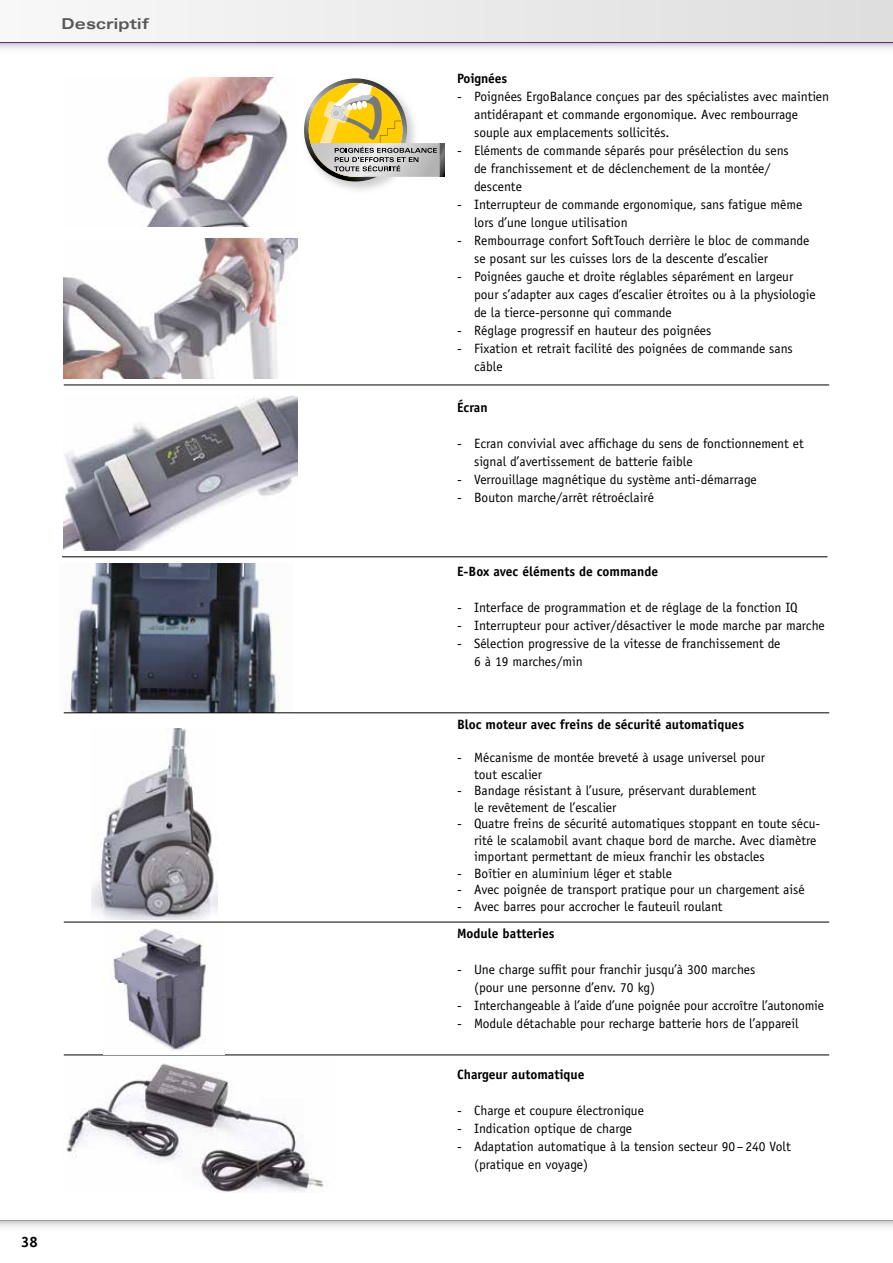
<style>
.page{position:relative;width:893px;height:1263px;background:#fff}
.page>*{position:absolute;margin:0;border:0;box-sizing:border-box;transform-origin:0 0}
.t1{font:700 expanded 15px "Univers";color:#575756}
.t2{font:700 15px "Officina Sans";color:#000}
.t3{font:13.5px/18px "Officina Sans";color:#000}
.t4{font:700 13.5px "Officina Sans";color:#000}
</style>
<div class="page">
<svg style="left:0;top:1221px;width:893px;height:6px"></svg>
<hr style="left:0;top:1220px;width:893px;height:1px;background:#9d9d9c">
<div style="left:0;top:0;width:893px;height:43px;background:linear-gradient(to right,#f8f8f8,#dedede)"></div>
<svg style="left:0;top:43px;width:893px;height:6px"></svg>
<hr style="left:0;top:42px;width:893px;height:1px;background:#702283">
<img style="left:63px;top:564px;width:217px;height:149px">
<img style="left:107px;top:78px;width:181px;height:149px">
<hr style="left:64px;top:385px;width:765px;height:1px;background:#000">
<hr style="left:64px;top:712px;width:765px;height:1px;background:#000">
<hr style="left:64px;top:922px;width:765px;height:1px;background:#000">
<hr style="left:64px;top:1054px;width:765px;height:1px;background:#000">
<img style="left:112px;top:928px;width:94px;height:123px">
<img style="left:66px;top:1063px;width:260px;height:129px">
<img style="left:91px;top:729px;width:127px;height:191px">
<img style="left:64px;top:239px;width:234px;height:139px">
<img style="left:64px;top:395px;width:233px;height:156px">
<hr style="left:62px;top:556px;width:765px;height:1px;background:#000">
<svg style="left:440px;top:143px;width:4px;height:34px"></svg>
<svg style="left:304px;top:78px;width:136px;height:104px"></svg>
<p class="t1" style="left:62px;top:15px;width:89px">Descriptif</p>
<p class="t2" style="left:21px;top:1233px;width:18px">38</p>
<p class="t4" style="left:457px;top:70px;width:51px">Poignées</p>
<p class="t3" style="left:474px;top:88px;width:357px;text-indent:-17px">- Poignées ErgoBalance conçues par des spécialistes avec maintien antidérapant et commande ergonomique. Avec rembourrage souple aux emplacements sollicités.</p>
<p class="t3" style="left:474px;top:142px;width:316px;text-indent:-17px">- Eléments de commande séparés pour présélection du sens de franchissement et de déclenchement de la montée/ descente</p>
<p class="t3" style="left:474px;top:196px;width:330px;text-indent:-17px">- Interrupteur de commande ergonomique, sans fatigue même lors d’une longue utilisation</p>
<p class="t3" style="left:474px;top:232px;width:337px;text-indent:-17px">- Rembourrage confort SoftTouch derrière le bloc de commande se posant sur les cuisses lors de la descente d’escalier</p>
<p class="t3" style="left:474px;top:268px;width:343px;text-indent:-17px">- Poignées gauche et droite réglables séparément en largeur pour s’adapter aux cages d’escalier étroites ou à la physiologie de la tierce-personne qui commande</p>
<p class="t3" style="left:457px;top:322px;width:256px">- Réglage progressif en hauteur des poignées</p>
<p class="t3" style="left:474px;top:340px;width:320px;text-indent:-17px">- Fixation et retrait facilité des poignées de commande sans câble</p>
<p class="t4" style="left:457px;top:399px;width:32px">Écran</p>
<p class="t3" style="left:474px;top:435px;width:331px;text-indent:-17px">- Ecran convivial avec affichage du sens de fonctionnement et signal d’avertissement de batterie faible</p>
<p class="t3" style="left:457px;top:471px;width:301px">- Verrouillage magnétique du système anti-démarrage</p>
<p class="t3" style="left:457px;top:489px;width:198px">- Bouton marche/arrêt rétroéclairé</p>
<p class="t4" style="left:457px;top:563px;width:203px">E-Box avec éléments de commande</p>
<p class="t3" style="left:457px;top:599px;width:342px">- Interface de programmation et de réglage de la fonction IQ</p>
<p class="t3" style="left:457px;top:617px;width:369px">- Interrupteur pour activer/désactiver le mode marche par marche</p>
<p class="t3" style="left:474px;top:635px;width:308px;text-indent:-17px">- Sélection progressive de la vitesse de franchissement de<br>6 à 19 marches/min</p>
<p class="t4" style="left:457px;top:716px;width:288px">Bloc moteur avec freins de sécurité automatiques</p>
<p class="t3" style="left:474px;top:749px;width:293px;line-height:16.5px;text-indent:-17px">- Mécanisme de montée breveté à usage universel pour tout escalier</p>
<p class="t3" style="left:474px;top:782px;width:284px;line-height:16.5px;text-indent:-17px">- Bandage résistant à l’usure, préservant durablement le revêtement de l’escalier</p>
<p class="t3" style="left:474px;top:815px;width:348px;line-height:16.5px;text-indent:-17px">- Quatre freins de sécurité automatiques stoppant en toute sécu&shy;rité le scalamobil avant chaque bord de marche. Avec diamètre important permettant de mieux franchir les obstacles</p>
<p class="t3" style="left:457px;top:864px;width:216px">- Boîtier en aluminium léger et stable</p>
<p class="t3" style="left:457px;top:881px;width:349px">- Avec poignée de transport pratique pour un chargement aisé</p>
<p class="t3" style="left:457px;top:897px;width:267px">- Avec barres pour accrocher le fauteuil roulant</p>
<p class="t4" style="left:457px;top:925px;width:99px">Module batteries</p>
<p class="t3" style="left:474px;top:960px;width:283px;text-indent:-17px">- Une charge suffit pour franchir jusqu’à 300 marches (pour une personne d’env. 70 kg)</p>
<p class="t3" style="left:457px;top:996px;width:368px">- Interchangeable à l’aide d’une poignée pour accroître l’autonomie</p>
<p class="t3" style="left:457px;top:1014px;width:343px">- Module détachable pour recharge batterie hors de l’appareil</p>
<p class="t4" style="left:457px;top:1066px;width:129px">Chargeur automatique</p>
<p class="t3" style="left:457px;top:1102px;width:188px">- Charge et coupure électronique</p>
<p class="t3" style="left:457px;top:1120px;width:177px">- Indication optique de charge</p>
<p class="t3" style="left:474px;top:1138px;width:318px;text-indent:-17px">- Adaptation automatique à la tension secteur 90 –240 Volt (pratique en voyage)</p>
</div>
